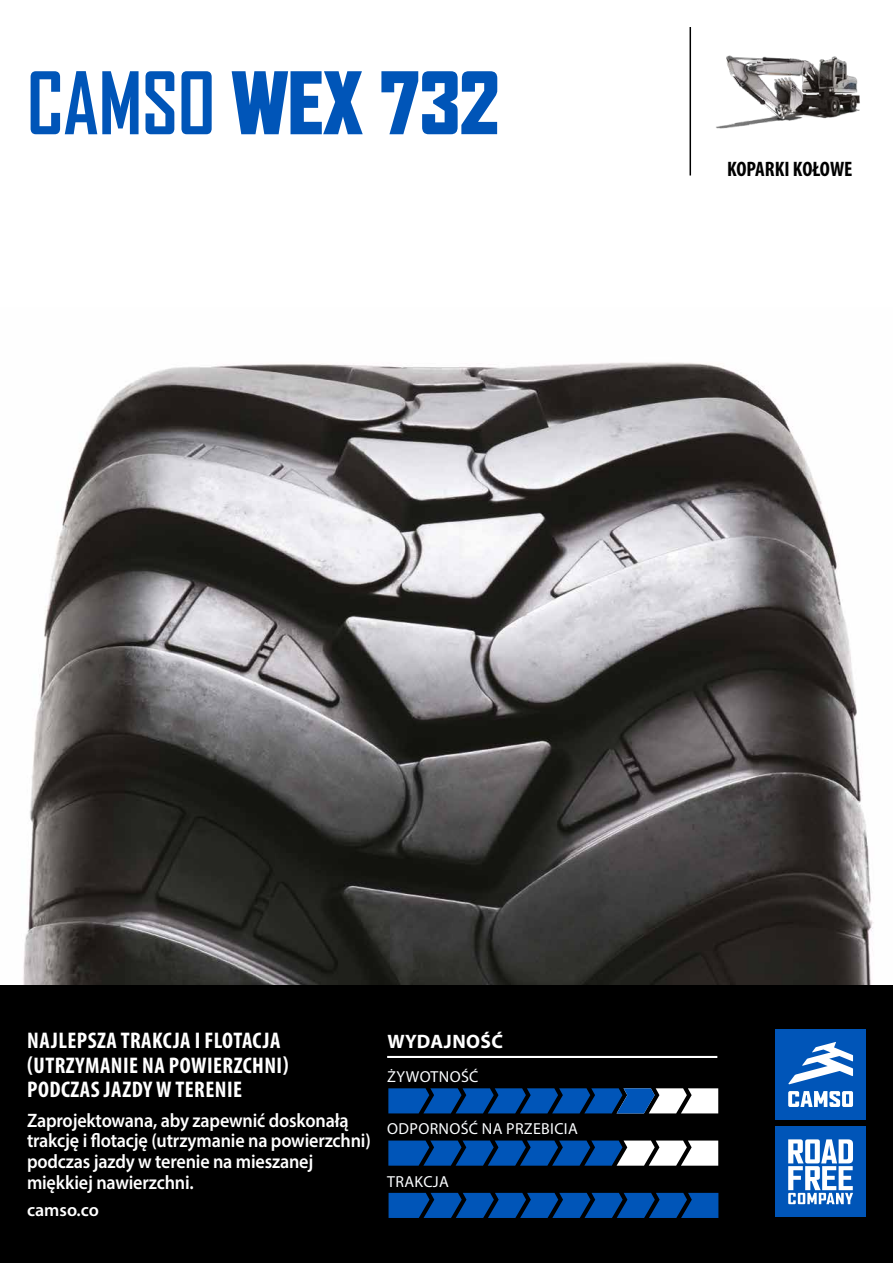
<style>
.page{position:relative;width:893px;height:1263px;background:#fff}
.page>*{position:absolute;margin:0;border:0;box-sizing:border-box;transform-origin:0 0}
.t1{font:900 82.5px "Agency FB";color:#0055b8;scale:.95 1}
.t2{font:700 condensed 22.65px/24.3px "Myriad Pro";letter-spacing:.02em;color:#fff}
.t3{font:700 condensed 21px "Myriad Pro";color:#000}
.t4{font:600 19.5px/20.7px "Myriad Pro";letter-spacing:-.01em;color:#fff;scale:.93 1}
.t5{font:700 19.5px "Myriad Pro";letter-spacing:.02em;color:#fff}
.t6{font:600 18px "Myriad Pro";color:#fff}
.t7{font:15.9px "Myriad Pro";letter-spacing:.02em;color:#fcfeff}
.s1{font-weight:700}
</style>
<div class="page">
<img style="left:0;top:362px;width:893px;height:624px">
<div style="left:0;top:986px;width:893px;height:277px;background:#000"></div>
<hr style="left:387px;top:1056px;width:330px;height:2px;background:#fff">
<svg style="left:389px;top:1193px;width:329px;height:25px;background:#00499f"></svg>
<svg style="left:388px;top:1088px;width:330px;height:25px;background:#2c66a9"></svg>
<svg style="left:388px;top:1140px;width:330px;height:26px;background:#3f71ab"></svg>
<img style="left:716px;top:55px;width:144px;height:74px">
<hr style="left:689px;top:27px;width:2px;height:149px;background:#000">
<div style="left:775px;top:1029px;width:91px;height:91px;background:#0055b8"></div>
<svg style="left:788px;top:1091px;width:65px;height:16px"></svg>
<svg style="left:788px;top:1042px;width:65px;height:42px"></svg>
<div style="left:775px;top:1126px;width:91px;height:91px;background:#0055b8"></div>
<svg style="left:788px;top:1139px;width:65px;height:65px"></svg>
<h1 class="t1" style="left:27px;top:55px;width:499px"><span class="s1">CAMSO</span> WEX 732</h1>
<p class="t3" style="left:727px;top:155px;width:127px">KOPARKI KOŁOWE</p>
<p class="t2" style="left:27px;top:1028px;width:263px">NAJLEPSZA TRAKCJA I FLOTACJA (UTRZYMANIE NA POWIERZCHNI)<br>PODCZAS JAZDY W TERENIE</p>
<p class="t4" style="left:27px;top:1109px;width:371px">Zaprojektowana, aby zapewnić doskonałą trakcję i flotację (utrzymanie na powierzchni) podczas jazdy w terenie na mieszanej miękkiej nawierzchni.</p>
<p class="t6" style="left:27px;top:1198px;width:73px">camso.co</p>
<p class="t5" style="left:387px;top:1028px;width:117px">WYDAJNOŚĆ</p>
<p class="t7" style="left:387px;top:1067px;width:93px">ŻYWOTNOŚĆ</p>
<p class="t7" style="left:387px;top:1119px;width:192px">ODPORNOŚĆ NA PRZEBICIA</p>
<p class="t7" style="left:387px;top:1171px;width:63px">TRAKCJA</p>
</div>
